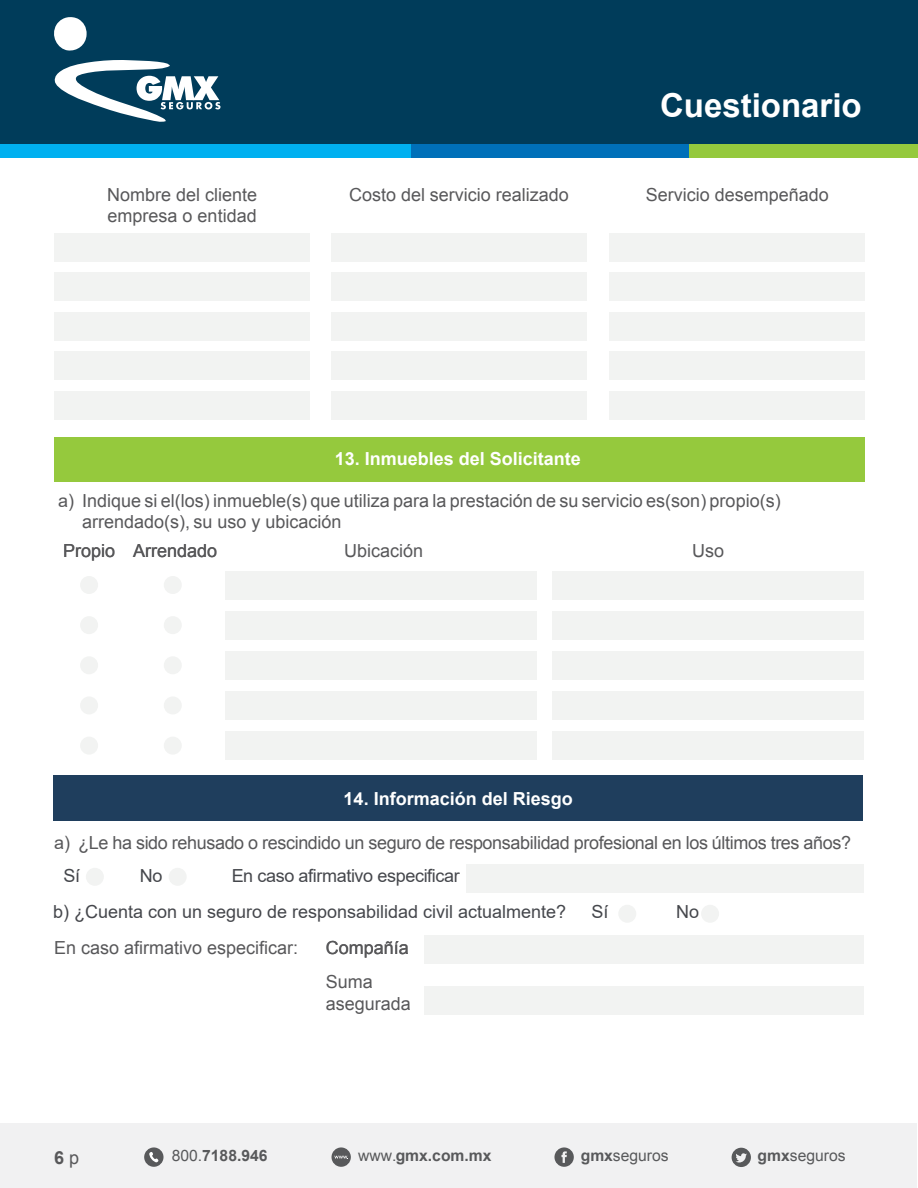
<style>
.page{position:relative;width:918px;height:1188px;background:#fff}
.page>*{position:absolute;margin:0;border:0;box-sizing:border-box;transform-origin:0 0}
.t1{font:700 33px "Arial";color:#fff}
.t2{font:18px/21.6px "Arial";color:#58585a}
.t3{font:18px/36.2px "Arial";color:#45474c}
.t4{font:18px "Arial";letter-spacing:-.02em;color:#58585a}
.t5{font:700 18px "Arial";color:#fff}
.t6{font:700 18px "Arial";color:#58585a}
.t7{font:700 15.75px "Arial";color:#58595b}
.t8{font:15.75px "Arial";color:#58595b}
.s1{font-style:inherit}
.s2{font-weight:400}
.s3{font-weight:700}
</style>
<div class="page">
<div style="left:0;top:1123px;width:917px;height:65px;background:#f1f1f2"></div>
<svg style="left:554px;top:1147px;width:20px;height:20px"></svg>
<svg style="left:732px;top:1148px;width:19px;height:19px"></svg>
<div style="left:332px;top:1147px;width:19px;height:20px;background:#58595b;border-radius:50%"></div>
<svg style="left:334px;top:1156px;width:14px;height:3px"></svg>
<svg style="left:144px;top:1147px;width:20px;height:20px"></svg>
<svg style="left:149px;top:1152px;width:9px;height:10px"></svg>
<div style="left:0;top:0;width:918px;height:144px;background:#003c5a"></div>
<svg style="left:54px;top:17px;width:33px;height:34px"></svg>
<svg style="left:54px;top:60px;width:166px;height:62px"></svg>
<div style="left:689px;top:144px;width:229px;height:14px;background:#95c93d"></div>
<div style="left:410px;top:144px;width:279px;height:14px;background:#0070b9"></div>
<div style="left:0;top:144px;width:410px;height:14px;background:#00b0f0"></div>
<div style="left:54px;top:233px;width:256px;height:29px;background:#f2f3f2"></div>
<div style="left:54px;top:312px;width:256px;height:29px;background:#f2f3f2"></div>
<div style="left:54px;top:273px;width:256px;height:28px;background:#f2f3f2"></div>
<div style="left:54px;top:352px;width:256px;height:28px;background:#f2f3f2"></div>
<div style="left:54px;top:391px;width:256px;height:29px;background:#f2f3f2"></div>
<div style="left:609px;top:233px;width:256px;height:29px;background:#f2f3f2"></div>
<div style="left:609px;top:312px;width:256px;height:29px;background:#f2f3f2"></div>
<div style="left:609px;top:273px;width:256px;height:28px;background:#f2f3f2"></div>
<div style="left:609px;top:352px;width:256px;height:28px;background:#f2f3f2"></div>
<div style="left:609px;top:391px;width:256px;height:29px;background:#f2f3f2"></div>
<div style="left:331px;top:233px;width:255px;height:29px;background:#f2f3f2"></div>
<div style="left:331px;top:312px;width:255px;height:29px;background:#f2f3f2"></div>
<div style="left:331px;top:273px;width:255px;height:28px;background:#f2f3f2"></div>
<div style="left:331px;top:352px;width:255px;height:28px;background:#f2f3f2"></div>
<div style="left:331px;top:391px;width:255px;height:29px;background:#f2f3f2"></div>
<div style="left:225px;top:571px;width:311px;height:28px;background:#f2f3f2"></div>
<div style="left:225px;top:651px;width:311px;height:29px;background:#f2f3f2"></div>
<div style="left:225px;top:611px;width:311px;height:29px;background:#f2f3f2"></div>
<div style="left:225px;top:691px;width:311px;height:29px;background:#f2f3f2"></div>
<div style="left:225px;top:731px;width:311px;height:29px;background:#f2f3f2"></div>
<div style="left:553px;top:571px;width:311px;height:28px;background:#f2f3f2"></div>
<div style="left:553px;top:651px;width:311px;height:29px;background:#f2f3f2"></div>
<div style="left:553px;top:611px;width:311px;height:29px;background:#f2f3f2"></div>
<div style="left:553px;top:691px;width:311px;height:29px;background:#f2f3f2"></div>
<div style="left:553px;top:731px;width:311px;height:29px;background:#f2f3f2"></div>
<div style="left:466px;top:864px;width:398px;height:29px;background:#f2f3f2"></div>
<div style="left:425px;top:936px;width:439px;height:28px;background:#f2f3f2"></div>
<div style="left:425px;top:986px;width:439px;height:29px;background:#f2f3f2"></div>
<div style="left:54px;top:437px;width:811px;height:45px;background:#95c93d"></div>
<div style="left:80px;top:576px;width:18px;height:18px;background:#f2f3f2;border-radius:50%"></div>
<div style="left:80px;top:656px;width:18px;height:18px;background:#f2f3f2;border-radius:50%"></div>
<div style="left:80px;top:616px;width:18px;height:18px;background:#f2f3f2;border-radius:50%"></div>
<div style="left:80px;top:696px;width:18px;height:18px;background:#f2f3f2;border-radius:50%"></div>
<div style="left:80px;top:737px;width:18px;height:18px;background:#f2f3f2;border-radius:50%"></div>
<div style="left:164px;top:576px;width:18px;height:18px;background:#f2f3f2;border-radius:50%"></div>
<div style="left:164px;top:656px;width:18px;height:18px;background:#f2f3f2;border-radius:50%"></div>
<div style="left:164px;top:616px;width:18px;height:18px;background:#f2f3f2;border-radius:50%"></div>
<div style="left:164px;top:696px;width:18px;height:18px;background:#f2f3f2;border-radius:50%"></div>
<div style="left:164px;top:737px;width:18px;height:18px;background:#f2f3f2;border-radius:50%"></div>
<div style="left:53px;top:776px;width:810px;height:45px;background:#1f3e5d"></div>
<div style="left:86px;top:868px;width:18px;height:18px;background:#f2f3f2;border-radius:50%"></div>
<div style="left:618px;top:905px;width:18px;height:18px;background:#f2f3f2;border-radius:50%"></div>
<div style="left:169px;top:868px;width:18px;height:18px;background:#f2f3f2;border-radius:50%"></div>
<div style="left:701px;top:905px;width:18px;height:18px;background:#f2f3f2;border-radius:50%"></div>
<p class="t2" style="left:107px;top:184px;width:152px">Nombre del cliente empresa o entidad</p>
<h1 class="t1" style="left:660px;top:84px;width:203px">Cuestionario</h1>
<p class="t2" style="left:349px;top:184px;width:221px">Costo del servicio realizado</p>
<p class="t2" style="left:646px;top:184px;width:185px">Servicio desempeñado</p>
<p class="t5" style="left:335px;top:447px;width:248px"><span class="s1">13.</span> Inmuebles del Solicitante</p>
<p class="t2" style="left:58px;top:490px;width:724px"><span class="s1">a)</span> Indique si el(los) inmueble(s) que utiliza para la prestación de su servicio es(son) propio(s)</p>
<p class="t2" style="left:63px;top:508px;width:280px;line-height:28.7px;text-indent:19px">arrendado(s), su uso y ubicación<br>Propio Arrendado</p>
<p class="t2" style="left:344px;top:540px;width:81px">Ubicación</p>
<p class="t2" style="left:692px;top:540px;width:34px">Uso</p>
<p class="t5" style="left:344px;top:787px;width:231px"><span class="s1">14.</span> Información del Riesgo</p>
<p class="t4" style="left:54px;top:830px;width:798px"><span class="s1">a)</span> ¿Le ha sido rehusado o rescindido un seguro de responsabilidad profesional en los últimos tres años?</p>
<p class="t3" style="left:53px;top:857px;width:515px;text-indent:179px">En caso afirmativo especificar<br>b) ¿Cuenta con un seguro de responsabilidad civil actualmente?</p>
<p class="t3" style="left:64px;top:857px;width:18px">Sí</p>
<p class="t3" style="left:140px;top:857px;width:24px">No</p>
<p class="t2" style="left:54px;top:937px;width:246px">En caso afirmativo especificar:</p>
<p class="t2" style="left:326px;top:937px;width:85px">Compañía</p>
<p class="t2" style="left:326px;top:971px;width:87px">Suma asegurada</p>
<p class="t3" style="left:591px;top:894px;width:19px">Sí</p>
<p class="t3" style="left:676px;top:894px;width:25px">No</p>
<p class="t6" style="left:54px;top:1145px;width:27px">6 <span class="s2">p</span></p>
<p class="t7" style="left:172px;top:1145px;width:97px"><span class="s2">800.</span>7188.946</p>
<p class="t7" style="left:358px;top:1145px;width:135px"><span class="s2">www.</span>gmx.com.mx</p>
<p class="t8" style="left:581px;top:1145px;width:90px"><span class="s3">gmx</span>seguros</p>
<p class="t8" style="left:758px;top:1145px;width:90px"><span class="s3">gmx</span>seguros</p>
</div>
